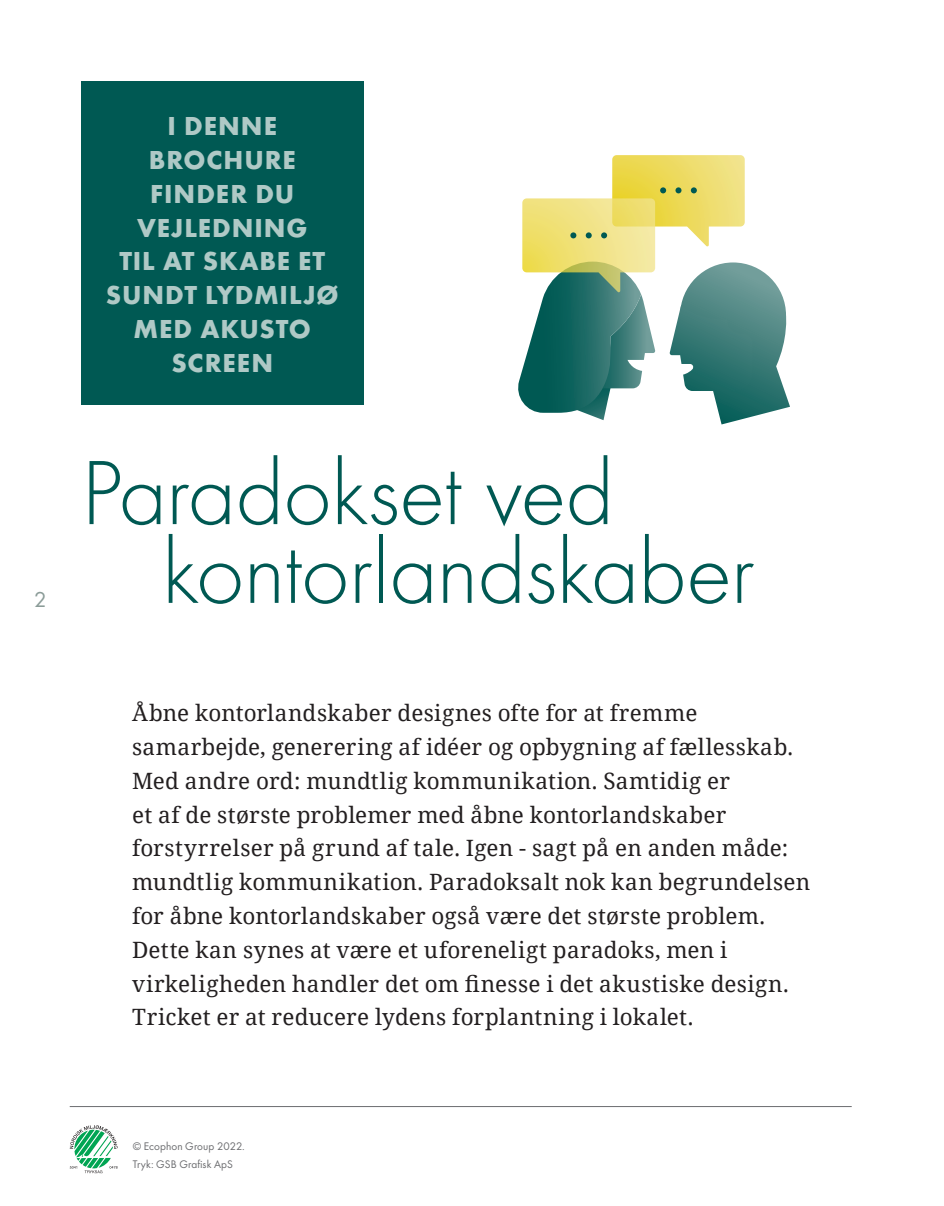
<style>
.page{position:relative;width:944px;height:1206px;background:#fff}
.page>*{position:absolute;margin:0;border:0;box-sizing:border-box;transform-origin:0 0}
.t1{font:300 94.5px/78.8px "Futura";letter-spacing:-.01em;color:#005953}
.t2{font:700 27px/33.8px "Futura";letter-spacing:.035em;color:#afc9c6;text-align:center}
.t3{font:22.5px/33.8px "Noto Serif";letter-spacing:.01em;color:#231f20}
.t4{font:22.5px "Futura Boo";color:#8b9c98}
.t5{font:11.47px/18px "Futura Boo";letter-spacing:.01em;color:#6c6d70}
</style>
<div class="page">
<div style="left:81px;top:81px;width:283px;height:323px;background:#005953"></div>
<svg style="left:518px;top:155px;width:270px;height:265px"></svg>
<hr style="left:70px;top:1106px;width:782px;height:1px;background:#6c6d70">
<svg style="left:70px;top:1125px;width:48px;height:48px"></svg>
<p class="t4" style="left:34px;top:586px;width:14px">2</p>
<p class="t2" style="left:106px;top:109px;width:234px">I DENNE<br>BROCHURE<br>FINDER DU<br>VEJLEDNING<br>TIL AT SKABE ET<br>SUNDT LYDMILJØ<br>MED AKUSTO<br>SCREEN</p>
<h1 class="t1" style="left:162px;top:456px;width:595px;text-indent:-81px">Paradokset ved kontorlandskaber</h1>
<p class="t3" style="left:132px;top:695px;width:680px">Åbne kontorlandskaber designes ofte for at fremme samarbejde, generering af idéer og opbygning af fællesskab.<br>Med andre ord: mundtlig kommunikation. Samtidig er<br>et af de største problemer med åbne kontorlandskaber forstyrrelser på grund af tale. Igen - sagt på en anden måde: mundtlig kommunikation. Paradoksalt nok kan begrundelsen for åbne kontorlandskaber også være det største problem.<br>Dette kan synes at være et uforeneligt paradoks, men i virkeligheden handler det om finesse i det akustiske design.<br>Tricket er at reducere lydens forplantning i lokalet.</p>
<p class="t5" style="left:133px;top:1136px;width:114px">© Ecophon Group 2022.<br>Tryk: GSB Grafisk ApS</p>
</div>
